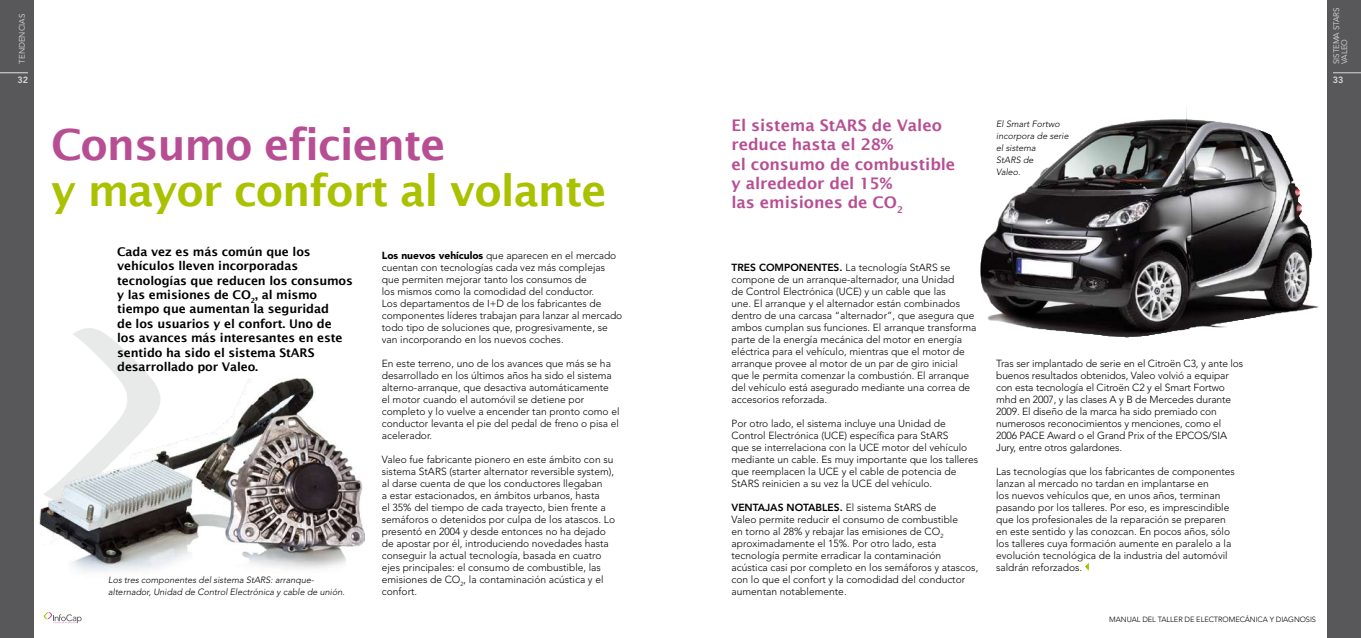
<style>
.page{position:relative;width:1361px;height:638px;background:#fff}
.page>*{position:absolute;margin:0;border:0;box-sizing:border-box;transform-origin:0 0}
.t1{font:600 43px "Lucida Sans";letter-spacing:-.025em;color:#aac100}
.t2{font:600 43px "Lucida Sans";letter-spacing:-.025em;color:#b74e94}
.t3{font:600 16px/19.2px "Lucida Sans";letter-spacing:-.005em;color:#b74e94}
.t4{font:600 12px/14.4px "Lucida Sans";letter-spacing:-.01em;color:#000}
.t5{font:300 10.2px/12px "Avenir";color:#000}
.t6{font:800 10.2px "Avenir";color:#000}
.t7{font:italic 300 9px/12px "Avenir";color:#000}
.t8{font:800 9px "Avenir";color:#d9dadb}
.t9{font:8px/8px "Avenir";letter-spacing:-.025em;color:#d9dadb}
.t10{font:8px "Avenir";color:#d9dadb}
.t11{font:300 7.5px "Avenir";letter-spacing:-.01em;color:#000}
.s1{font-weight:900}
.s2{font-weight:800}
.s3{font-weight:300}
</style>
<div class="page">
<div style="left:0;top:0;width:34px;height:638px;background:#58585a"></div>
<svg style="left:0;top:73px;width:28px;height:1px"></svg>
<svg style="left:44px;top:612px;width:38px;height:12px"></svg>
<div style="left:1327px;top:0;width:34px;height:638px;background:#58585a"></div>
<svg style="left:1333px;top:73px;width:28px;height:1px"></svg>
<svg style="left:73px;top:328px;width:78px;height:50px"></svg>
<img style="left:980px;top:106px;width:309px;height:232px">
<img style="left:40px;top:378px;width:325px;height:195px">
<svg style="left:1085px;top:563px;width:4px;height:8px"></svg>
<p class="t10" style="left:18px;top:64px;width:52px;rotate:-90deg">TENDENCIAS</p>
<p class="t8" style="left:17px;top:74px;width:12px">32</p>
<h1 class="t2" style="left:51px;top:120px;width:396px">Consumo eficiente</h1>
<h1 class="t1" style="left:51px;top:166px;width:557px">y mayor confort al volante</h1>
<p class="t4" style="left:117px;top:244px;width:237px">Cada vez es más común que los vehículos lleven incorporadas tecnologías que reducen los consumos y las emisiones de CO<sub>2</sub>, al mismo tiempo que aumentan la seguridad<br>de los usuarios y el confort. Uno de<br>los avances más interesantes en este sentido ha sido el sistema StARS desarrollado por Valeo.</p>
<p class="t5" style="left:382px;top:249px;width:242px"><span class="s1">Los nuevos vehículos</span> que aparecen en el mercado cuentan con tecnologías cada vez más complejas que permiten mejorar tanto los consumos de<br>los mismos como la comodidad del conductor.<br>Los departamentos de I +D de los fabricantes de componentes líderes trabajan para lanzar al mercado todo tipo de soluciones que, progresivamente, se van incorporando en los nuevos coches.</p>
<p class="t5" style="left:382px;top:357px;width:239px">En este terreno, uno de los avances que más se ha desarrollado en los últimos años ha sido el sistema alterno-arranque, que desactiva automáticamente el motor cuando el automóvil se detiene por completo y lo vuelve a encender tan pronto como el conductor levanta el pie del pedal de freno o pisa el acelerador.</p>
<p class="t5" style="left:382px;top:453px;width:233px">Valeo fue fabricante pionero en este ámbito con su sistema StARS</p>
<p class="t5" style="left:382px;top:465px;width:235px;text-indent:68px">(starter alternator reversible system), al darse cuenta de que los conductores llegaban<br>a estar estacionados, en ámbitos urbanos, hasta<br>el 35% del tiempo de cada trayecto, bien frente a semáforos o detenidos por culpa de los atascos. Lo presentó en 2004 y desde entonces no ha dejado de apostar por él, introduciendo novedades hasta conseguir la actual tecnología, basada en cuatro ejes principales: el consumo de combustible, las emisiones de CO<sub>2</sub>, la contaminación acústica y el confort.</p>
<p class="t7" style="left:108px;top:573px;width:238px">Los tres componentes del sistema StARS: arranque&shy;alternador, Unidad de Control Electrónica y cable de unión.</p>
<h2 class="t3" style="left:731px;top:116px;width:225px">El sistema StARS de Valeo reduce hasta el 28%<br>el consumo de combustible y alrededor del 15%<br>las emisiones de CO<sub>2</sub></h2>
<p class="t7" style="left:996px;top:117px;width:74px">El Smart Fortwo incorpora de serie el sistema<br>StARS de<br>Valeo.</p>
<p class="t9" style="left:1332px;top:64px;width:57px;rotate:-90deg">SISTEMA STARS<br>VALEO</p>
<p class="t8" style="left:1333px;top:74px;width:12px">33</p>
<p class="t5" style="left:731px;top:261px;width:195px"><span class="s2">TRES COMPONENTES.</span> La tecnología StARS</p>
<p class="t5" style="left:731px;top:261px;width:224px;text-indent:209px">se compone de un arranque-alternador, una Unidad de Control Electrónica (UCE</p>
<p class="t5" style="left:731px;top:285px;width:246px;text-indent:128px">) y un cable que las<br>une. El arranque y el alternador están combinados dentro de una carcasa “alternador”, que asegura que ambos cumplan sus funciones. El arranque transforma parte de la energía mecánica del motor en energía eléctrica para el vehículo, mientras que el motor de arranque provee al motor de un par de giro inicial que le permita comenzar la combustión. El arranque del vehículo está asegurado mediante una correa de accesorios reforzada.</p>
<p class="t5" style="left:731px;top:417px;width:216px">Por otro lado, el sistema incluye una U nidad de<br>Control Electrónica (UCE</p>
<p class="t5" style="left:731px;top:429px;width:206px;text-indent:113px">) específica para StARS que se interrelaciona con la UCE</p>
<p class="t5" style="left:731px;top:441px;width:248px;text-indent:150px">motor del vehículo mediante un cable. Es muy importante que los talleres que reemplacen la UCE</p>
<p class="t5" style="left:841px;top:465px;width:116px">y el cable de potencia de</p>
<p class="t5" style="left:731px;top:477px;width:17px">StARS</p>
<p class="t5" style="left:762px;top:477px;width:97px">reinicien a su vez la UCE</p>
<p class="t5" style="left:875px;top:477px;width:59px">del vehículo.</p>
<p class="t6" style="left:731px;top:501px;width:179px">VENTAJAS NOTABLES. <span class="s3">El sistema StARS</span></p>
<p class="t5" style="left:731px;top:501px;width:248px;text-indent:193px">de<br>Valeo permite reducir el consumo de combustible<br>en torno al 28% y rebajar las emisiones de CO<sub>2 </sub>aproximadamente el 15%. Por otro lado, esta tecnología permite erradicar la contaminación acústica casi por completo en los semáforos y atascos, con lo que el confort y la comodidad del conductor aumentan notablemente.</p>
<p class="t5" style="left:996px;top:357px;width:249px">Tras ser implantado de serie en el Citroën C3, y ante los buenos resultados obtenidos, Valeo volvió a equipar con esta tecnología el Citroën C2 y el Smart Fortwo mhd en 2007, y las clases A y B de Mercedes durante 2009. El diseño de la marca ha sido premiado con numerosos reconocimientos y menciones, como el 2006 PACE</p>
<p class="t5" style="left:1047px;top:429px;width:148px">Award o el Grand Prix of the EPCOS</p>
<p class="t5" style="left:1208px;top:429px;width:10px">/SIA</p>
<p class="t5" style="left:996px;top:441px;width:127px">Jury, entre otros galardones.</p>
<p class="t5" style="left:996px;top:465px;width:240px">Las tecnologías que los fabricantes de componentes lanzan al mercado no tardan en implantarse en<br>los nuevos vehículos que, en unos años, terminan pasando por los talleres. Por eso, es imprescindible que los profesionales de la reparación se preparen en este sentido y las conozcan. En pocos años, sólo los talleres cuya formación aumente en paralelo a la evolución tecnológica de la industria del automóvil saldrán reforzados.</p>
<p class="t11" style="left:1109px;top:615px;width:208px">Manual del Taller de Electrom ecánica y Diagnosis</p>
</div>
